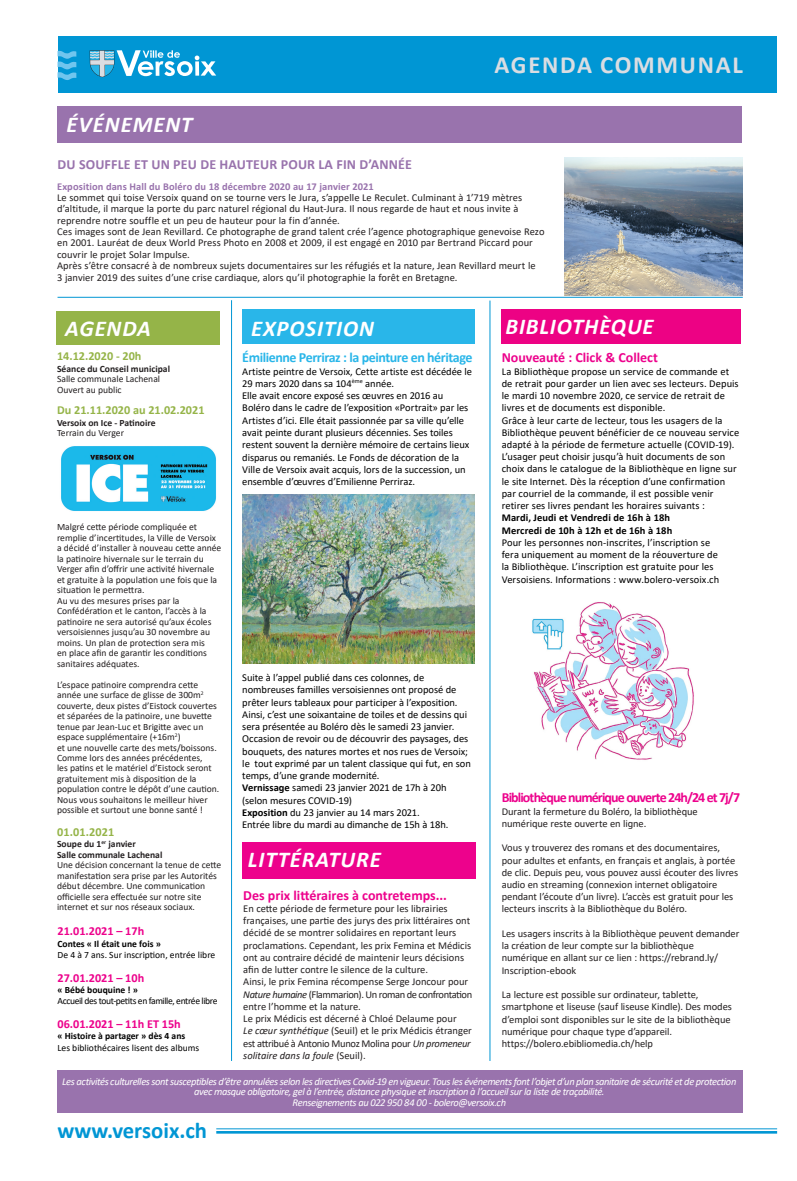
<style>
.page{position:relative;width:797px;height:1181px;background:#fff}
.page>*{position:absolute;margin:0;border:0;box-sizing:border-box;transform-origin:0 0}
.t1{font:700 24.76px "Calibri";letter-spacing:.07em;color:#dadde2}
.t2{font:italic 700 22.66px "Calibri";letter-spacing:.04em;color:#fff}
.t3{font:700 22.66px "Calibri";color:#0096d4}
.t4{font:700 14px "Calibri";letter-spacing:-.01em;color:#ed028c}
.t5{font:700 14px "Calibri";letter-spacing:.01em;color:#9973ad}
.t6{font:700 14px "Calibri";letter-spacing:-.065em;color:#ed028c}
.t7{font:700 14px "Calibri";letter-spacing:-.03em;color:#29b6e9}
.t8{font:700 12.25px "Calibri";color:#95b448}
.t9{font:700 12.25px "Calibri";color:#ed028c}
.t10{font:10.5px/12.2px "Calibri";color:#231f20}
.t11{font:10.5px/12.2px "Calibri";color:#000}
.t12{font:italic 10.5px/10.5px "Calibri";letter-spacing:-.04em;color:#fff;text-align:center}
.t13{font:9.62px/10.5px "Calibri";color:#231f20}
.t14{font:9.62px/11.4px "Calibri";color:#000}
.t15{font:9.62px/11.4px "Calibri";letter-spacing:-.04em;color:#000}
.t16{font:700 9.62px/10.5px "Calibri";color:#231f20}
.s1{font-weight:700;color:#9973ad}
.s2{font-weight:700}
.s3{font-weight:400}
.s4{font-style:italic}
</style>
<div class="page">
<div style="left:57px;top:36px;width:719px;height:57px;background:#0096d4"></div>
<svg style="left:90px;top:50px;width:126px;height:27px"></svg>
<svg style="left:57px;top:51px;width:19px;height:29px"></svg>
<hr style="left:216px;top:1131px;width:560px;height:2px;background:#0096d4">
<hr style="left:216px;top:1128px;width:560px;height:1px;background:#0096d4">
<hr style="left:489px;top:300px;width:1px;height:761px;background:#0096d4">
<hr style="left:57px;top:297px;width:685px;height:1px;background:#0096d4">
<hr style="left:231px;top:300px;width:1px;height:761px;background:#0096d4">
<div style="left:57px;top:107px;width:685px;height:36px;background:#9973ad"></div>
<div style="left:242px;top:842px;width:233px;height:37px;background:#ed028c"></div>
<div style="left:56px;top:311px;width:164px;height:34px;background:#95b448"></div>
<div style="left:242px;top:309px;width:232px;height:34px;background:#29b6e9"></div>
<img style="left:564px;top:158px;width:178px;height:137px">
<img style="left:242px;top:494px;width:232px;height:169px">
<img style="left:532px;top:602px;width:162px;height:158px">
<div style="left:501px;top:309px;width:239px;height:35px;background:#ed0284"></div>
<div style="left:57px;top:1071px;width:685px;height:42px;background:#9973ad"></div>
<img style="left:61px;top:446px;width:155px;height:65px">
<p class="t2" style="left:67px;top:109px;width:127px">ÉVÉNEMENT</p>
<p class="t1" style="left:494px;top:47px;width:250px">AGENDA COMMUNAL</p>
<p class="t5" style="left:57px;top:154px;width:355px">DU SOUFFLE ET UN PEU DE HAUTEUR POUR LA FIN D’ANNÉE</p>
<p class="t10" style="left:57px;top:180px;width:488px;line-height:11.4px"><span class="s1">Exposition dans Hall du Boléro du 18 décembre 2020 au 17 janvier 2021<br></span>Le sommet qui toise Versoix quand on se tourne vers le Jura, s’appelle Le Reculet. Culminant à 1’719 mètres d’altitude, il marque la porte du parc naturel régional du Haut-Jura. Il nous regarde de haut et nous invite à reprendre notre souffle et un peu de hauteur pour la fin d’année.<br>Ces images sont de Jean Revillard. Ce photographe de grand talent crée l’agence photographique genevoise Rezo en 2001. Lauréat de deux World Press Photo en 2008 et 2009, il est engagé en 2010 par Bertrand Piccard pour couvrir le projet Solar Impulse.<br>Après s’être consacré à de nombreux sujets documentaires sur les réfugiés et la nature, Jean Revillard meurt le<br>3 janvier 2019 des suites d’une crise cardiaque, alors qu’il photographie la forêt en Bretagne.</p>
<p class="t2" style="left:65px;top:313px;width:87px">AGENDA</p>
<p class="t2" style="left:251px;top:313px;width:124px">EXPOSITION</p>
<p class="t7" style="left:242px;top:348px;width:231px">Émilienne Perriraz : la peinture en héritage</p>
<p class="t11" style="left:242px;top:365px;width:231px">Artiste peintre de Versoix, Cette artiste est décédée le 29 mars 2020 dans sa 104<sup>ème</sup> année.<br>Elle avait encore exposé ses œuvres en 2016 au Boléro dans le cadre de l’exposition «Portrait» par les Artistes d’ici. Elle était passionnée par sa ville qu’elle avait peinte durant plusieurs décennies. Ses toiles restent souvent la dernière mémoire de certains lieux disparus ou remaniés. Le Fonds de décoration de la Ville de Versoix avait acquis, lors de la succession, un ensemble d’œuvres d’Emilienne Perriraz.</p>
<p class="t2" style="left:505px;top:310px;width:150px">BIBLIOTHÈQUE</p>
<p class="t8" style="left:57px;top:347px;width:86px">14.12.2020 - 20h</p>
<p class="t13" style="left:57px;top:363px;width:114px"><span class="s2">Séance du Conseil municipal<br></span>Salle communale Lachenal<br>Ouvert au public</p>
<p class="t8" style="left:57px;top:402px;width:149px">Du 21.11.2020 au 21.02.2021</p>
<p class="t16" style="left:57px;top:417px;width:100px">Versoix on Ice - Patinoire<br><span class="s3">Terrain du Verger</span></p>
<p class="t4" style="left:501px;top:348px;width:158px">Nouveauté : Click &amp; Collect</p>
<p class="t11" style="left:501px;top:365px;width:239px">La Bibliothèque propose un service de commande et de retrait pour garder un lien avec ses lecteurs. Depuis le mardi 10 novembre 2020, ce service de retrait de livres et de documents est disponible.<br>Grâce à leur carte de lecteur, tous les usagers de la Bibliothèque peuvent bénéficier de ce nouveau service adapté à la période de fermeture actuelle (COVID-19).<br>L’usager peut choisir jusqu’à huit documents de son choix dans le catalogue de la Bibliothèque en ligne sur le site Internet. Dès la réception d’une confirmation par courriel de la commande, il est possible venir retirer ses livres pendant les horaires suivants :<br><span class="s2">Mardi, Jeudi et Vendredi de 16h à 18h<br>Mercredi de 10h à 12h et de 16h à 18h<br></span>Pour les personnes non-inscrites, l’inscription se<br>fera uniquement au moment de la réouverture de<br>la Bibliothèque. L’inscription est gratuite pour les Versoisiens. Informations : www.bolero-versoix.ch</p>
<p class="t13" style="left:57px;top:522px;width:166px">Malgré cette période compliquée et remplie d’incertitudes, la Ville de Versoix a décidé d’installer à nouveau cette année la patinoire hivernale sur le terrain du Verger afin d’offrir une activité hivernale et gratuite à la population une fois que la situation le permettra.<br>Au vu des mesures prises par la Confédération et le canton, l’accès à la patinoire ne sera autorisé qu’aux écoles versoisiennes jusqu’au 30 novembre au moins. Un plan de protection sera mis<br>en place afin de garantir les conditions sanitaires adéquates.</p>
<p class="t13" style="left:57px;top:679px;width:164px">L’espace patinoire comprendra cette année une surface de glisse de 300m<sup>2 </sup>couverte, deux pistes d’Eistock couvertes et séparées de la patinoire, une buvette tenue par Jean-Luc et Brigitte avec un espace supplémentaire (+16m<sup>2</sup>)<br>et une nouvelle carte des mets/boissons.<br>Comme lors des années précédentes,<br>les patins et le matériel d’Eistock seront gratuitement mis à disposition de la population contre le dépôt d’une caution.<br>Nous vous souhaitons le meilleur hiver possible et surtout une bonne santé !</p>
<p class="t8" style="left:57px;top:823px;width:59px">01.01.2021</p>
<p class="t13" style="left:57px;top:838px;width:166px"><span class="s2">Soupe du 1</span><sup>er</sup> <span class="s2">janvier<br>Salle communale Lachenal<br></span>Une décision concernant la tenue de cette manifestation sera prise par les Autorités début décembre. Une communication officielle sera effectuée sur notre site internet et sur nos réseaux sociaux.</p>
<p class="t11" style="left:242px;top:671px;width:230px">Suite à l’appel publié dans ces colonnes, de nombreuses familles versoisiennes ont proposé de prêter leurs tableaux pour participer à l’exposition.<br>Ainsi, c’est une soixantaine de toiles et de dessins qui sera présentée au Boléro dès le samedi 23 janvier.<br>Occasion de revoir ou de découvrir des paysages, des bouquets, des natures mortes et nos rues de Versoix; le tout exprimé par un talent classique qui fut, en son temps, d’une grande modernité.<br><span class="s2">Vernissage</span> samedi 23 janvier 2021 de 17h à 20h (selon mesures COVID-19)<br><span class="s2">Exposition</span> du 23 janvier au 14 mars 2021.<br>Entrée libre du mardi au dimanche de 15h à 18h.</p>
<p class="t6" style="left:501px;top:788px;width:240px">Bibliothèque numérique ouverte 24h/24 et 7j/7</p>
<p class="t10" style="left:501px;top:805px;width:197px">Durant la fermeture du Boléro, la bibliothèque numérique reste ouverte en ligne.</p>
<p class="t10" style="left:501px;top:841px;width:238px">Vous y trouverez des romans et des documentaires, pour adultes et enfants, en français et anglais, à portée de clic. Depuis peu, vous pouvez aussi écouter des livres audio en streaming (connexion internet obligatoire pendant l’écoute d’un livre). L’accès est gratuit pour les lecteurs inscrits à la Bibliothèque du Boléro.</p>
<p class="t10" style="left:501px;top:927px;width:239px">Les usagers inscrits à la Bibliothèque peuvent demander la création de leur compte sur la bibliothèque numérique en allant sur ce lien : https://rebrand.ly/ Inscription-ebook</p>
<p class="t10" style="left:501px;top:988px;width:232px">La lecture est possible sur ordinateur, tablette, smartphone et liseuse (sauf liseuse Kindle). Des modes d’emploi sont disponibles sur le site de la bibliothèque numérique pour chaque type d’appareil. https://bolero.ebibliomedia.ch/help</p>
<p class="t2" style="left:248px;top:843px;width:134px">LITTÉRATURE</p>
<p class="t4" style="left:243px;top:885px;width:205px">Des prix littéraires à contretemps...</p>
<p class="t10" style="left:243px;top:902px;width:230px">En cette période de fermeture pour les librairies françaises, une partie des jurys des prix littéraires ont décidé de se montrer solidaires en reportant leurs proclamations. Cependant, les prix Femina et Médicis ont au contraire décidé de maintenir leurs décisions afin de lutter contre le silence de la culture.<br>Ainsi, le prix Femina récompense Serge Joncour pour <span class="s4">Nature humaine</span> (Flammarion). Un roman de confrontation entre l’homme et la nature.<br>Le prix Médicis est décerné à Chloé Delaume pour<br><span class="s4">Le cœur synthétique</span> (Seuil) et le prix Médicis étranger est attribué à Antonio Munoz Molina pour <span class="s4">Un promeneur solitaire dans la foule</span> (Seuil).</p>
<p class="t9" style="left:57px;top:922px;width:88px">21.01.2021 – 17h</p>
<p class="t14" style="left:57px;top:937px;width:159px"><span class="s2">Contes « Il était une fois »<br></span>De 4 à 7 ans. Sur inscription, entrée libre</p>
<p class="t9" style="left:57px;top:969px;width:88px">27.01.2021 – 10h</p>
<p class="t15" style="left:57px;top:984px;width:161px"><span class="s2">« Bébé bouquine ! »<br></span>Accueil des tout-petits en famille, entrée libre</p>
<p class="t9" style="left:57px;top:1015px;width:125px">06.01.2021 – 11h ET 15h</p>
<p class="t14" style="left:57px;top:1030px;width:143px"><span class="s2">« Histoire à partager » dès 4 ans<br></span>Les bibliothécaires lisent des albums</p>
<p class="t12" style="left:62px;top:1075px;width:675px">Les activités culturelles sont susceptibles d’être annulées selon les directives Covid-19 en vigueur. Tous les événements font l’objet d’un plan sanitaire de sécurité et de protection avec masque obligatoire, gel à l’entrée, distance physique et inscription à l’accueil sur la liste de traçabilité.<br>Renseignements au 022 950 84 00 - bolero@versoix.ch</p>
<p class="t3" style="left:57px;top:1114px;width:151px">www.versoix.ch</p>
</div>
